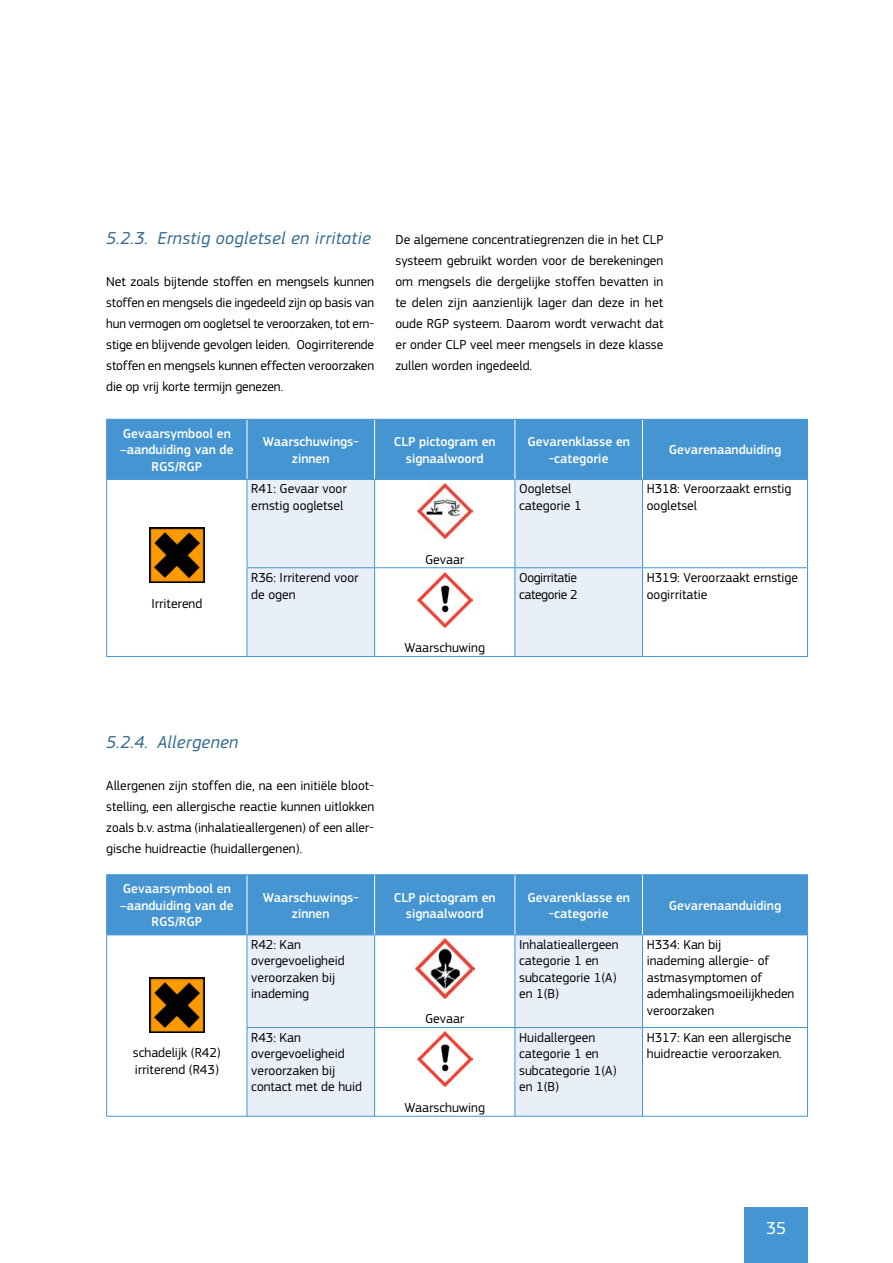
<style>
.page{position:relative;width:893px;height:1263px;background:#fff}
.page>*{position:absolute;margin:0;border:0;box-sizing:border-box;transform-origin:0 0}
.t1{font:italic 18px "PF Square Sans Pro";letter-spacing:.02em;color:#326a91}
.t2{font:18px "PF Square Sans Pro";color:#fff}
.t3{font:13.5px/16.5px "PF Square Sans Pro";color:#000}
.t4{font:500 13.5px/16.5px "PF Square Sans Pro";color:#fff;text-align:center}
.t5{font:13.5px/16.5px "PF Square Sans Pro";letter-spacing:-.03em;color:#000}
</style>
<div class="page">
<div style="left:744px;top:1207px;width:64px;height:56px;background:#4495d1"></div>
<div style="left:107px;top:420px;width:700px;height:59px;background:#4495d1"></div>
<svg style="left:248px;top:480px;width:394px;height:176px;fill:#e9eff8"></svg>
<hr style="left:106px;top:656px;width:141px;height:1px;background:#4495d1">
<hr style="left:247px;top:420px;width:1px;height:59px;background:#fff">
<hr style="left:374px;top:420px;width:1px;height:59px;background:#fff">
<hr style="left:515px;top:420px;width:1px;height:59px;background:#fff">
<hr style="left:642px;top:420px;width:1px;height:59px;background:#fff">
<hr style="left:807px;top:420px;width:1px;height:59px;background:#4495d1">
<hr style="left:247px;top:480px;width:1px;height:87px;background:#4495d1">
<hr style="left:374px;top:480px;width:1px;height:87px;background:#4495d1">
<hr style="left:515px;top:480px;width:1px;height:87px;background:#4495d1">
<hr style="left:642px;top:480px;width:1px;height:87px;background:#4495d1">
<hr style="left:247px;top:567px;width:128px;height:1px;background:#4495d1">
<hr style="left:247px;top:568px;width:1px;height:88px;background:#4495d1">
<hr style="left:375px;top:567px;width:140px;height:1px;background:#4495d1">
<hr style="left:374px;top:568px;width:1px;height:88px;background:#4495d1">
<hr style="left:515px;top:567px;width:127px;height:1px;background:#4495d1">
<hr style="left:515px;top:568px;width:1px;height:88px;background:#4495d1">
<hr style="left:642px;top:567px;width:166px;height:1px;background:#4495d1">
<hr style="left:642px;top:568px;width:1px;height:88px;background:#4495d1">
<hr style="left:106px;top:480px;width:1px;height:88px;background:#4495d1">
<hr style="left:807px;top:480px;width:1px;height:87px;background:#4495d1">
<hr style="left:106px;top:568px;width:1px;height:88px;background:#4495d1">
<hr style="left:807px;top:568px;width:1px;height:88px;background:#4495d1">
<hr style="left:247px;top:656px;width:128px;height:1px;background:#4495d1">
<hr style="left:375px;top:656px;width:140px;height:1px;background:#4495d1">
<hr style="left:515px;top:656px;width:127px;height:1px;background:#4495d1">
<hr style="left:642px;top:656px;width:166px;height:1px;background:#4495d1">
<hr style="left:106px;top:419px;width:141px;height:1px;background:#4495d1">
<hr style="left:106px;top:420px;width:1px;height:59px;background:#4495d1">
<hr style="left:247px;top:419px;width:128px;height:1px;background:#4495d1">
<hr style="left:375px;top:419px;width:140px;height:1px;background:#4495d1">
<hr style="left:515px;top:419px;width:127px;height:1px;background:#4495d1">
<hr style="left:642px;top:419px;width:166px;height:1px;background:#4495d1">
<hr style="left:106px;top:479px;width:141px;height:1px;background:#4495d1">
<hr style="left:247px;top:479px;width:128px;height:1px;background:#4495d1">
<hr style="left:375px;top:479px;width:140px;height:1px;background:#4495d1">
<hr style="left:515px;top:479px;width:127px;height:1px;background:#4495d1">
<hr style="left:642px;top:479px;width:166px;height:1px;background:#4495d1">
<img style="left:149px;top:528px;width:55px;height:55px">
<img style="left:417px;top:483px;width:55px;height:55px">
<img style="left:417px;top:572px;width:55px;height:55px">
<div style="left:107px;top:875px;width:700px;height:59px;background:#4495d1"></div>
<svg style="left:248px;top:935px;width:394px;height:181px;fill:#e9eff8"></svg>
<hr style="left:106px;top:1116px;width:141px;height:1px;background:#4495d1">
<hr style="left:247px;top:875px;width:1px;height:59px;background:#fff">
<hr style="left:374px;top:875px;width:1px;height:59px;background:#fff">
<hr style="left:515px;top:875px;width:1px;height:59px;background:#fff">
<hr style="left:642px;top:875px;width:1px;height:59px;background:#fff">
<hr style="left:807px;top:875px;width:1px;height:59px;background:#4495d1">
<hr style="left:247px;top:935px;width:1px;height:92px;background:#4495d1">
<hr style="left:374px;top:935px;width:1px;height:92px;background:#4495d1">
<hr style="left:515px;top:935px;width:1px;height:92px;background:#4495d1">
<hr style="left:642px;top:935px;width:1px;height:92px;background:#4495d1">
<hr style="left:247px;top:1027px;width:128px;height:1px;background:#4495d1">
<hr style="left:247px;top:1028px;width:1px;height:88px;background:#4495d1">
<hr style="left:375px;top:1027px;width:140px;height:1px;background:#4495d1">
<hr style="left:374px;top:1028px;width:1px;height:88px;background:#4495d1">
<hr style="left:515px;top:1027px;width:127px;height:1px;background:#4495d1">
<hr style="left:515px;top:1028px;width:1px;height:88px;background:#4495d1">
<hr style="left:642px;top:1027px;width:166px;height:1px;background:#4495d1">
<hr style="left:642px;top:1028px;width:1px;height:88px;background:#4495d1">
<hr style="left:106px;top:935px;width:1px;height:92px;background:#4495d1">
<hr style="left:807px;top:935px;width:1px;height:92px;background:#4495d1">
<hr style="left:106px;top:1027px;width:1px;height:89px;background:#4495d1">
<hr style="left:807px;top:1028px;width:1px;height:88px;background:#4495d1">
<hr style="left:247px;top:1116px;width:128px;height:1px;background:#4495d1">
<hr style="left:375px;top:1116px;width:140px;height:1px;background:#4495d1">
<hr style="left:515px;top:1116px;width:127px;height:1px;background:#4495d1">
<hr style="left:642px;top:1116px;width:166px;height:1px;background:#4495d1">
<hr style="left:106px;top:874px;width:141px;height:1px;background:#4495d1">
<hr style="left:106px;top:875px;width:1px;height:59px;background:#4495d1">
<hr style="left:247px;top:874px;width:128px;height:1px;background:#4495d1">
<hr style="left:375px;top:874px;width:140px;height:1px;background:#4495d1">
<hr style="left:515px;top:874px;width:127px;height:1px;background:#4495d1">
<hr style="left:642px;top:874px;width:166px;height:1px;background:#4495d1">
<hr style="left:106px;top:934px;width:141px;height:1px;background:#4495d1">
<hr style="left:247px;top:934px;width:128px;height:1px;background:#4495d1">
<hr style="left:375px;top:934px;width:140px;height:1px;background:#4495d1">
<hr style="left:515px;top:934px;width:127px;height:1px;background:#4495d1">
<hr style="left:642px;top:934px;width:166px;height:1px;background:#4495d1">
<img style="left:149px;top:977px;width:55px;height:55px">
<img style="left:415px;top:939px;width:59px;height:59px">
<img style="left:417px;top:1032px;width:55px;height:55px">
<h1 class="t1" style="left:106px;top:228px;width:266px">5.2.3. Ernstig oogletsel en irritatie</h1>
<p class="t3" style="left:106px;top:271px;width:269px;line-height:21px;text-align:justify">Net zoals bijtende stoffen en mengsels kunnen stoffen en mengsels die ingedeeld zijn op basis van hun vermogen om oogletsel te veroorzaken, tot ern&shy;stige en blijvende gevolgen leiden. Oogirriterende stoffen en mengsels kunnen effecten veroorzaken die op vrij korte termijn genezen.</p>
<p class="t3" style="left:395px;top:229px;width:269px;line-height:21px;text-align:justify">De algemene concentratiegrenzen die in het CLP systeem gebruikt worden voor de berekeningen om mengsels die dergelijke stoffen bevatten in te delen zijn aanzienlijk lager dan deze in het oude RGP systeem. Daarom wordt verwacht dat er onder CLP veel meer mengsels in deze klasse zullen worden ingedeeld.</p>
<p class="t4" style="left:120px;top:425px;width:115px">Gevaarsymbool en –aanduiding van de<br>RGS/RGP</p>
<p class="t4" style="left:263px;top:434px;width:97px">Waarschuwings&shy;zinnen</p>
<p class="t4" style="left:394px;top:434px;width:104px">CLP pictogram en signaalwoord</p>
<p class="t4" style="left:527px;top:434px;width:104px">Gevarenklasse en -categorie</p>
<p class="t4" style="left:669px;top:442px;width:114px">Gevarenaanduiding</p>
<p class="t3" style="left:151px;top:595px;width:52px">Irriterend</p>
<p class="t3" style="left:251px;top:481px;width:97px">R41: Gevaar voor ernstig oogletsel</p>
<p class="t3" style="left:251px;top:569px;width:109px">R36: Irriterend voor de ogen</p>
<p class="t3" style="left:425px;top:551px;width:41px">Gevaar</p>
<p class="t3" style="left:405px;top:640px;width:82px">Waarschuwing</p>
<p class="t3" style="left:519px;top:481px;width:64px">Oogletsel categorie 1</p>
<p class="t3" style="left:647px;top:481px;width:146px">H318: Veroorzaakt ernstig oogletsel</p>
<p class="t5" style="left:519px;top:569px;width:60px">Oogirritatie categorie 2</p>
<p class="t3" style="left:647px;top:569px;width:153px">H319: Veroorzaakt ernstige oogirritatie</p>
<h1 class="t1" style="left:106px;top:732px;width:134px">5.2.4. Allergenen</h1>
<p class="t3" style="left:106px;top:775px;width:269px;line-height:21px;text-align:justify">Allergenen zijn stoffen die, na een initiële bloot&shy;stelling, een allergische reactie kunnen uitlokken zoals b.v. astma (inhalatieallergenen) of een aller&shy;gische huidreactie (huidallergenen).</p>
<p class="t4" style="left:120px;top:881px;width:115px">Gevaarsymbool en –aanduiding van de<br>RGS/RGP</p>
<p class="t4" style="left:263px;top:889px;width:97px">Waarschuwings&shy;zinnen</p>
<p class="t4" style="left:394px;top:889px;width:104px">CLP pictogram en signaalwoord</p>
<p class="t4" style="left:527px;top:889px;width:104px">Gevarenklasse en -categorie</p>
<p class="t4" style="left:669px;top:897px;width:114px">Gevarenaanduiding</p>
<p class="t3" style="left:133px;top:1044px;width:90px">schadelijk (R42) irriterend (R43)</p>
<p class="t3" style="left:251px;top:936px;width:95px">R42: Kan overgevoeligheid veroorzaken bij inademing</p>
<p class="t3" style="left:251px;top:1029px;width:112px">R43: Kan overgevoeligheid veroorzaken bij contact met de huid</p>
<p class="t3" style="left:425px;top:1011px;width:41px">Gevaar</p>
<p class="t3" style="left:405px;top:1099px;width:82px">Waarschuwing</p>
<p class="t3" style="left:519px;top:936px;width:101px">Inhalatieallergeen categorie 1 en subcategorie 1(A) en 1(B)</p>
<p class="t3" style="left:647px;top:936px;width:149px">H334: Kan bij<br>inademing allergie- of astmasymptomen of ademhalingsmoeilijkheden veroorzaken</p>
<p class="t3" style="left:519px;top:1029px;width:99px">Huidallergeen categorie 1 en subcategorie 1(A) en 1(B)</p>
<p class="t3" style="left:647px;top:1029px;width:146px">H317: Kan een allergische huidreactie veroorzaken.</p>
<h1 class="t2" style="left:766px;top:1218px;width:22px">35</h1>
</div>
